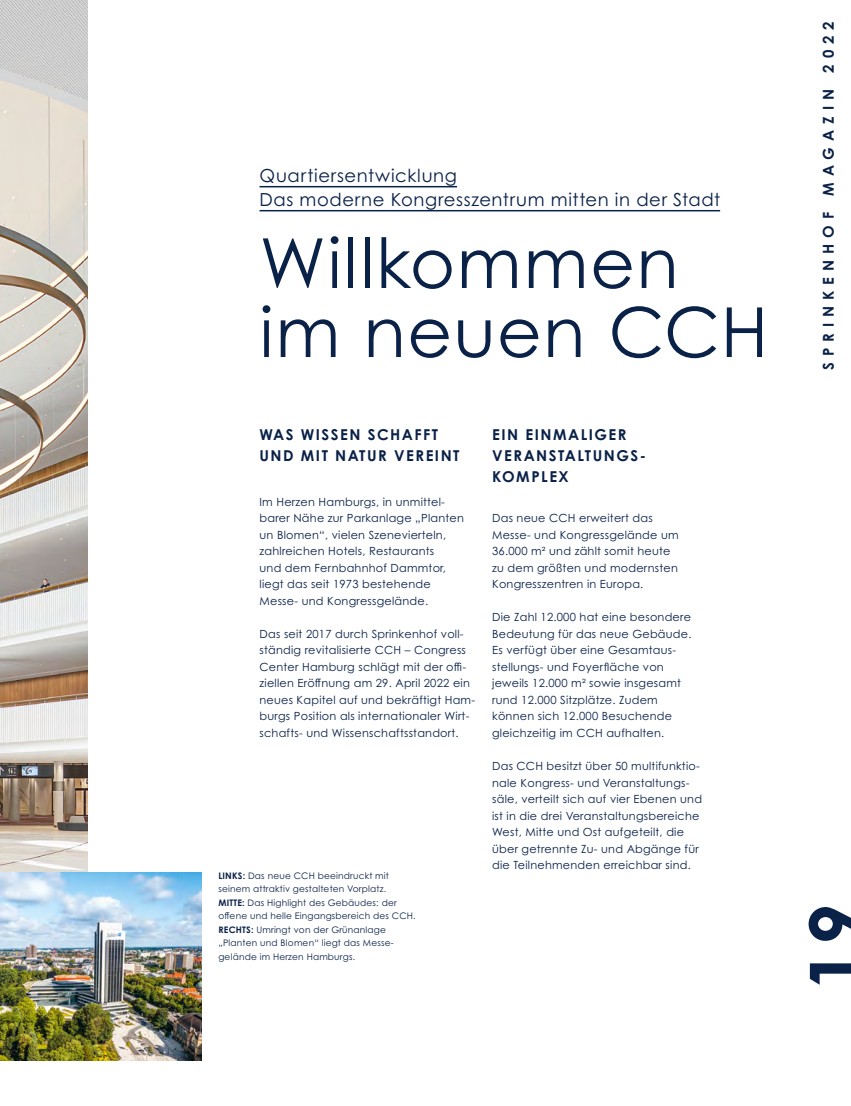
<style>
.page{position:relative;width:851px;height:1106px;background:#fff}
.page>*{position:absolute;margin:0;border:0;box-sizing:border-box;transform-origin:0 0}
.t1{font:700 75px "Century Gothic Pro";color:#0a2148}
.t2{font:69px/69px "Century Gothic Pro";letter-spacing:.025em;color:#0a2148}
.t3{font:18px/24px "Century Gothic Pro";letter-spacing:.035em;color:#0a2148}
.t4{font:700 15px/21px "Century Gothic Pro";letter-spacing:.1em;color:#0a2148}
.t5{font:700 15px "Century Gothic Pro";letter-spacing:.4em;color:#0a2148}
.t6{font:11.25px/16.5px "Century Gothic Pro";letter-spacing:.02em;color:#0a2148}
.t7{font:9px/13.5px "Century Gothic Pro";letter-spacing:.02em;color:#0a2148}
.s1{font-weight:700}
</style>
<div class="page">
<img style="left:0;top:0;width:88px;height:872px">
<img style="left:0;top:872px;width:201px;height:188px">
<hr style="left:259px;top:186px;width:198px;height:1px;background:#0a2148">
<hr style="left:259px;top:210px;width:461px;height:1px;background:#0a2148">
<h3 class="t3" style="left:259px;top:163px;width:462px">Quartiersentwicklung<br>Das moderne Kongresszentrum mitten in der Stadt</h3>
<h2 class="t2" style="left:259px;top:228px;width:510px">Willkommen im neuen CCH</h2>
<h3 class="t4" style="left:259px;top:423px;width:201px">WAS WISSEN SCHAFFT<br>UND MIT NATUR VEREINT</h3>
<p class="t6" style="left:259px;top:493px;width:206px">Im Herzen Hamburgs, in unmittel&shy;barer Nähe zur Parkanlage „Planten un Blomen“, vielen Szenevierteln, zahlreichen Hotels, Restaurants<br>und dem Fernbahnhof Dammtor, liegt das seit 1973 bestehende<br>Messe- und Kongressgelände.</p>
<p class="t6" style="left:259px;top:625px;width:217px">Das seit 2017 durch Sprinkenhof voll&shy;ständig revitalisierte CCH – Congress Center Hamburg schlägt mit der offi&shy;ziellen Eröffnung am 29. April 2022 ein neues Kapitel auf und bekräftigt Ham&shy;burgs Position als internationaler Wirt&shy;schafts- und Wissenschaftsstandort.</p>
<p class="t7" style="left:218px;top:868px;width:199px"><span class="s1">LINKS:</span> Das neue CCH beeindruckt mit seinem attraktiv gestalteten Vorplatz.<br><span class="s1">MITTE:</span> Das Highlight des Gebäudes: der offene und helle Eingangsbereich des CCH.<br><span class="s1">RECHTS:</span> Umringt von der Grünanlage „Planten und Blomen“ liegt das Messe&shy;gelände im Herzen Hamburgs.</p>
<h3 class="t4" style="left:492px;top:423px;width:155px">EIN EINMALIGER<br>VERANSTALTUNGS-<br>KOMPLEX</h3>
<p class="t6" style="left:492px;top:510px;width:188px">Das neue CCH erweitert das<br>Messe- und Kongressgelände um<br>36.000 m² und zählt somit heute zu dem größten und modernsten<br>Kongresszentren in Europa.</p>
<p class="t6" style="left:492px;top:609px;width:201px">Die Zahl 12.000 hat eine besondere<br>Bedeutung für das neue Gebäude.<br>Es verfügt über eine Gesamtaus&shy;stellungs- und Foyerfläche von jeweils 12.000 m² sowie insgesamt rund 12.000 Sitzplätze. Zudem können sich 12.000 Besuchende gleichzeitig im CCH aufhalten.</p>
<p class="t6" style="left:492px;top:757px;width:211px">Das CCH besitzt über 50 multifunktio&shy;nale Kongress- und Veranstaltungs&shy;säle, verteilt sich auf vier Ebenen und ist in die drei Veranstaltungsbereiche West, Mitte und Ost aufgeteilt, die über getrennte Zu- und Abgänge für die Teilnehmenden erreichbar sind.</p>
<h3 class="t5" style="left:819px;top:370px;width:350px;rotate:-90deg">SPRINKENHOF MAGAZIN 2022</h3>
<h1 class="t1" style="left:789px;top:991px;width:89px;rotate:-90deg">19</h1>
</div>
